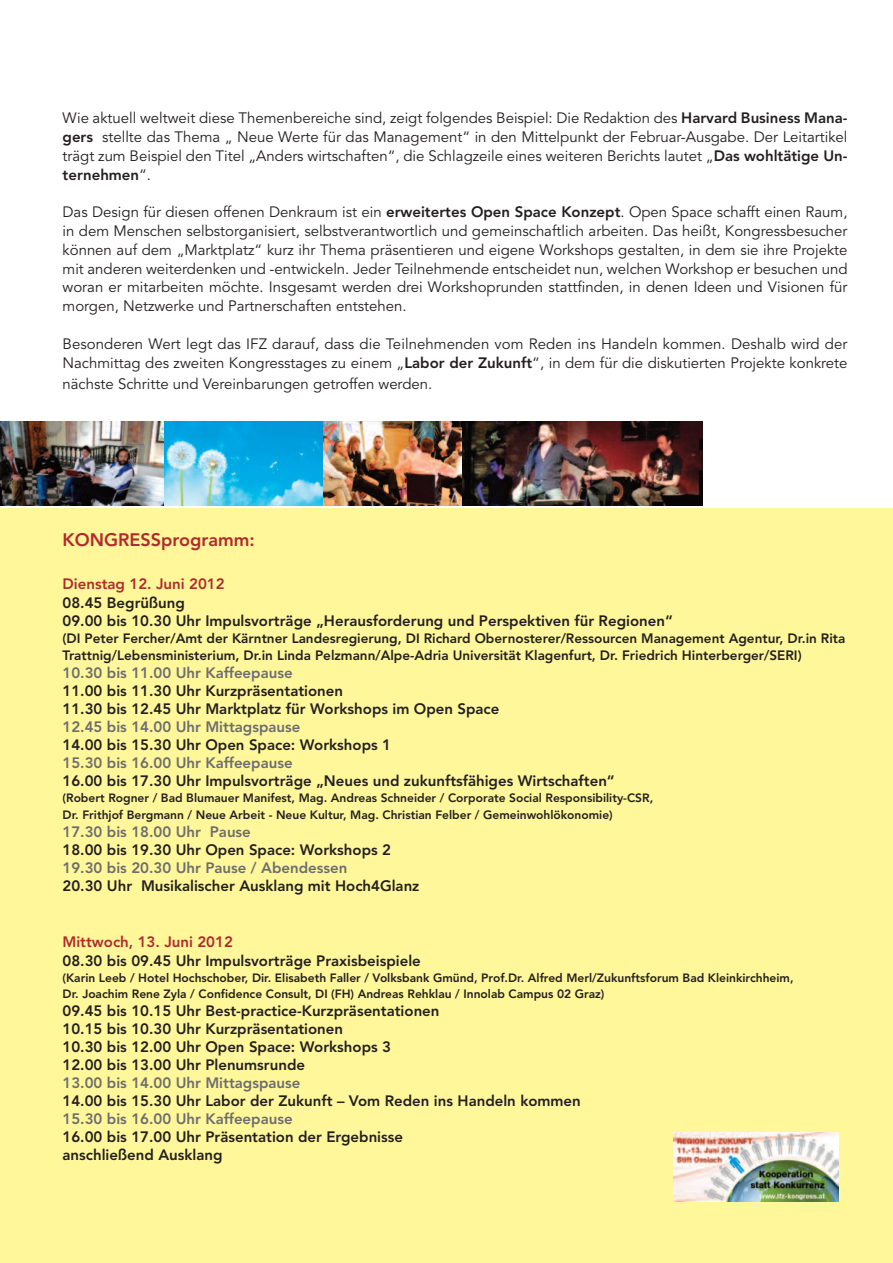
<style>
.page{position:relative;width:893px;height:1263px;background:#fff}
.page>*{position:absolute;margin:0;border:0;box-sizing:border-box;transform-origin:0 0}
.t1{font:800 18px "Avenir";color:#b02a2f}
.t2{font:15px/18.8px "Avenir";color:#231f20;text-align:justify}
.t3{font:800 15px/18px "Avenir";color:#231f20}
.t4{font:800 15px "Avenir";color:#6c6d70}
.t5{font:800 15px "Avenir";color:#b02a2f}
.t6{font:800 13.5px/17.4px "Avenir";color:#231f20}
.t7{font:800 12px/16.6px "Avenir";color:#231f20}
.s1{font-weight:800}
</style>
<div class="page">
<div style="left:0;top:508px;width:893px;height:755px;background:#fff79a"></div>
<img style="left:0;top:421px;width:164px;height:84px">
<img style="left:462px;top:421px;width:240px;height:84px">
<img style="left:164px;top:421px;width:298px;height:84px">
<img style="left:673px;top:1132px;width:166px;height:69px">
<p class="t2" style="left:63px;top:110px;width:786px">Wie aktuell weltweit diese Themenbereiche sind, zeigt folgendes Beispiel: Die Redaktion des <span class="s1">Harvard Business Mana&shy;gers</span> stellte das Thema „ Neue Werte für das Management“ in den Mittelpunkt der Februar-Ausgabe. Der Leitartikel trägt zum Beispiel den Titel „Anders wirtschaften“, die Schlagzeile eines weiteren Berichts lautet „<span class="s1">Das wohltätige Un&shy;ternehmen</span>“.</p>
<p class="t2" style="left:63px;top:204px;width:786px">Das Design für diesen offenen Denkraum ist ein <span class="s1">erweitertes Open Space Konzept</span>. Open Space schafft einen Raum, in dem Menschen selbstorganisiert, selbstverantwortlich und gemeinschaftlich arbeiten. Das heißt, Kongressbesucher können auf dem „Marktplatz“ kurz ihr Thema präsentieren und eigene Workshops gestalten, in dem sie ihre Projekte mit anderen weiterdenken und -entwickeln. Jeder Teilnehmende entscheidet nun, welchen Workshop er besuchen und woran er mitarbeiten möchte. Insgesamt werden drei Workshoprunden stattfinden, in denen Ideen und Visionen für morgen, Netzwerke und Partnerschaften entstehen.</p>
<p class="t2" style="left:63px;top:335px;width:786px">Besonderen Wert legt das IFZ darauf, dass die Teilnehmenden vom Reden ins Handeln kommen. Deshalb wird der<br>Nachmittag des zweiten Kongresstages zu einem „<span class="s1">Labor der Zukunft</span>“, in dem für die diskutierten Projekte konkrete</p>
<p class="t2" style="left:63px;top:375px;width:371px">nächste Schritte und Vereinbarungen getroffen werden.</p>
<p class="t1" style="left:63px;top:533px;width:194px">KONGRESSprogramm:</p>
<p class="t5" style="left:63px;top:578px;width:164px">Dienstag 12. Juni 2012</p>
<p class="t3" style="left:63px;top:595px;width:612px">08.45 Begrüßung<br>09.00 bis 10.30 Uhr Impulsvorträge „Herausforderung und Perspektiven für Regionen“</p>
<p class="t6" style="left:63px;top:631px;width:784px">(DI Peter Fercher/Amt der Kärntner Landesregierung, DI Richard Obernosterer/Ressourcen Management Agentur, Dr.in Rita<br>Trattnig/Lebensministerium, Dr.in Linda Pelzmann/Alpe-Adria Universität Klagenfurt, Dr. Friedrich Hinterberger/SERI)</p>
<p class="t4" style="left:63px;top:667px;width:232px">10.30 bis 11.00 Uhr Kaffeepause</p>
<p class="t3" style="left:63px;top:683px;width:438px">11.00 bis 11.30 Uhr Kurzpräsentationen<br>11.30 bis 12.45 Uhr Marktplatz für Workshops im Open Space</p>
<p class="t4" style="left:63px;top:721px;width:239px">12.45 bis 14.00 Uhr Mittagspause</p>
<p class="t3" style="left:63px;top:737px;width:330px">14.00 bis 15.30 Uhr Open Space: Workshops 1</p>
<p class="t4" style="left:63px;top:757px;width:232px">15.30 bis 16.00 Uhr Kaffeepause</p>
<p class="t3" style="left:63px;top:773px;width:554px">16.00 bis 17.30 Uhr Impulsvorträge „Neues und zukunftsfähiges Wirtschaften“</p>
<p class="t7" style="left:63px;top:790px;width:592px">(Robert Rogner / Bad Blumauer Manifest, Mag. Andreas Schneider / Corporate Social Responsibility-CSR,<br>Dr. Frithjof Bergmann / Neue Arbeit - Neue Kultur, Mag. Christian Felber / Gemeinwohlökonomie)</p>
<p class="t4" style="left:63px;top:825px;width:190px">17.30 bis 18.00 Uhr Pause</p>
<p class="t3" style="left:63px;top:842px;width:330px">18.00 bis 19.30 Uhr Open Space: Workshops 2</p>
<p class="t4" style="left:63px;top:861px;width:286px">19.30 bis 20.30 Uhr Pause / Abendessen</p>
<p class="t3" style="left:63px;top:878px;width:358px">20.30 Uhr Musikalischer Ausklang mit Hoch4Glanz</p>
<p class="t5" style="left:63px;top:936px;width:172px">Mittwoch, 13. Juni 2012</p>
<p class="t3" style="left:63px;top:953px;width:360px">08.30 bis 09.45 Uhr Impulsvorträge Praxisbeispiele</p>
<p class="t7" style="left:63px;top:970px;width:733px">(Karin Leeb / Hotel Hochschober, Dir. Elisabeth Faller / Volksbank Gmünd, Prof.Dr. Alfred Merl/Zukunftsforum Bad Kleinkirchheim,<br>Dr. Joachim Rene Zyla / Confidence Consult, DI (FH) Andreas Rehklau / Innolab Campus 02 Graz)</p>
<p class="t3" style="left:63px;top:1003px;width:378px">09.45 bis 10.15 Uhr Best-practice-Kurzpräsentationen 10.15 bis 10.30 Uhr Kurzpräsentationen<br>10.30 bis 12.00 Uhr Open Space: Workshops 3<br>12.00 bis 13.00 Uhr Plenumsrunde</p>
<p class="t4" style="left:63px;top:1077px;width:239px">13.00 bis 14.00 Uhr Mittagspause</p>
<p class="t3" style="left:63px;top:1093px;width:520px">14.00 bis 15.30 Uhr Labor der Zukunft – Vom Reden ins Handeln kommen</p>
<p class="t4" style="left:63px;top:1113px;width:232px">15.30 bis 16.00 Uhr Kaffeepause</p>
<p class="t3" style="left:63px;top:1129px;width:342px">16.00 bis 17.00 Uhr Präsentation der Ergebnisse anschließend Ausklang</p>
</div>
